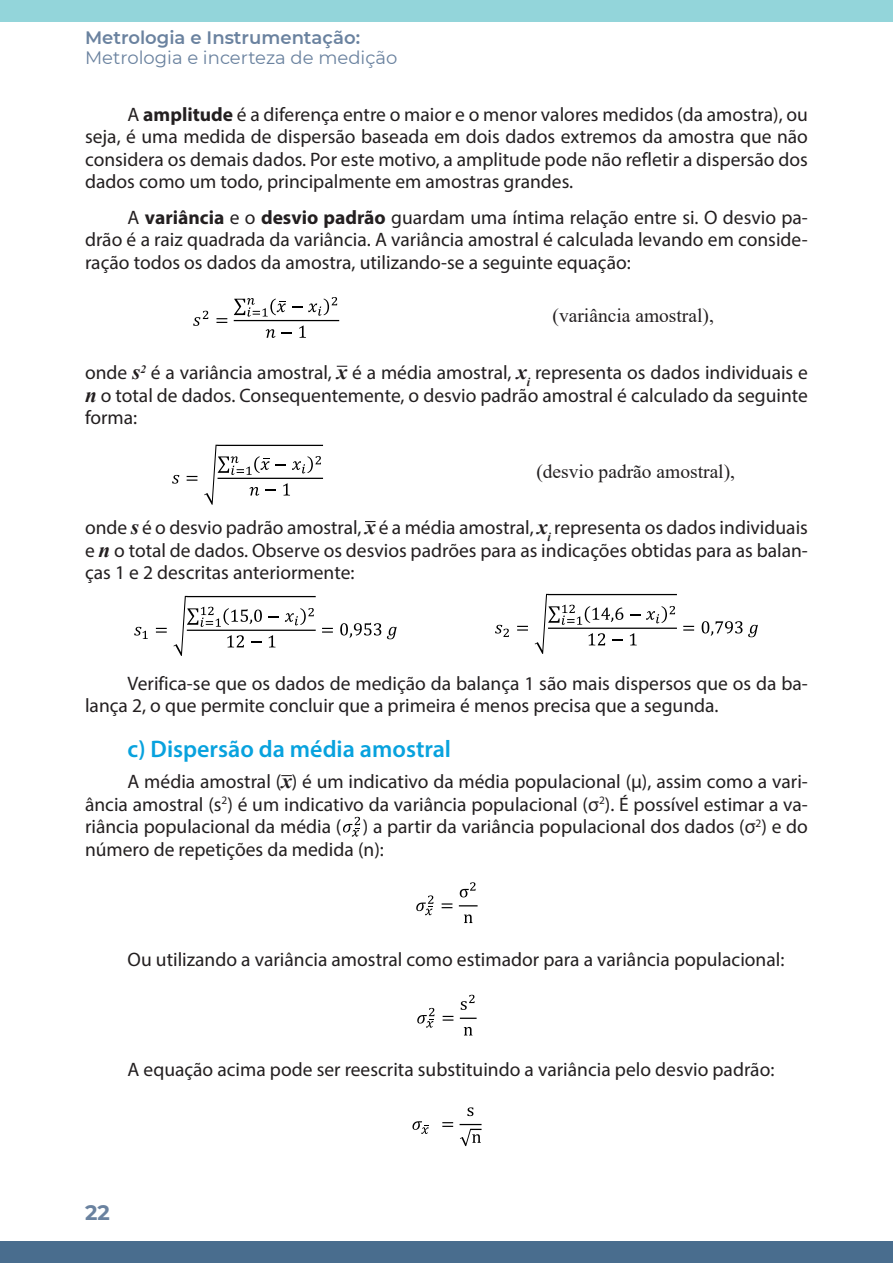
<style>
.page{position:relative;width:893px;height:1263px;background:#fff}
.page>*{position:absolute;margin:0;border:0;box-sizing:border-box;transform-origin:0 0}
.t1{font:600 24px "Myriad Pro";color:#08a2de}
.t2{font:700 21px "Montserrat";color:#6a829f}
.Corpo_de_texto{font:19.5px/22.5px "Myriad Pro";color:#231f20;text-align:justify}
.Formula{font:19.5px "Times New Roman";color:#231f20}
.t3{font:18px "Montserrat";color:#6a829f}
.t4{font:600 18px "Montserrat";color:#6a829f}
.s1{font-weight:700}
.s2{font-family:"Times New Roman";font-weight:700;font-style:italic;font-size:21px}
</style>
<div class="page">
<div style="left:0;top:1242px;width:893px;height:21px;background:#496d8e"></div>
<div style="left:0;top:0;width:893px;height:21px;background:#93d5da"></div>
<svg style="left:193px;top:311px;width:15px;height:15px"></svg>
<svg style="left:216px;top:318px;width:11px;height:5px"></svg>
<svg style="left:234px;top:297px;width:105px;height:41px"></svg>
<svg style="left:172px;top:475px;width:7px;height:9px"></svg>
<svg style="left:187px;top:476px;width:10px;height:5px"></svg>
<svg style="left:204px;top:445px;width:119px;height:60px"></svg>
<svg style="left:134px;top:627px;width:14px;height:12px"></svg>
<svg style="left:156px;top:628px;width:11px;height:5px"></svg>
<svg style="left:173px;top:596px;width:143px;height:60px"></svg>
<svg style="left:322px;top:628px;width:11px;height:5px"></svg>
<svg style="left:340px;top:623px;width:41px;height:15px"></svg>
<svg style="left:387px;top:627px;width:10px;height:12px"></svg>
<svg style="left:495px;top:625px;width:14px;height:12px"></svg>
<svg style="left:517px;top:626px;width:11px;height:5px"></svg>
<svg style="left:535px;top:594px;width:142px;height:60px"></svg>
<svg style="left:683px;top:626px;width:11px;height:5px"></svg>
<svg style="left:702px;top:621px;width:40px;height:15px"></svg>
<svg style="left:748px;top:625px;width:10px;height:12px"></svg>
<svg style="left:343px;top:817px;width:17px;height:19px"></svg>
<svg style="left:416px;top:895px;width:17px;height:20px"></svg>
<svg style="left:442px;top:903px;width:10px;height:5px"></svg>
<svg style="left:460px;top:882px;width:16px;height:15px"></svg>
<svg style="left:464px;top:914px;width:9px;height:9px"></svg>
<svg style="left:459px;top:905px;width:19px;height:1px"></svg>
<svg style="left:417px;top:1008px;width:17px;height:20px"></svg>
<svg style="left:443px;top:1016px;width:10px;height:5px"></svg>
<svg style="left:461px;top:995px;width:14px;height:15px"></svg>
<svg style="left:464px;top:1027px;width:8px;height:8px"></svg>
<svg style="left:460px;top:1018px;width:17px;height:1px"></svg>
<svg style="left:412px;top:1121px;width:17px;height:13px"></svg>
<svg style="left:442px;top:1122px;width:11px;height:5px"></svg>
<svg style="left:467px;top:1107px;width:6px;height:9px"></svg>
<svg style="left:460px;top:1124px;width:22px;height:22px"></svg>
<p class="t4" style="left:85px;top:25px;width:277px">Metrologia e Instrumentação:</p>
<p class="t3" style="left:85px;top:45px;width:314px">Metrologia e incerteza de medição</p>
<p class="Corpo_de_texto" style="left:85px;top:103px;width:724px;text-indent:43px">A <span class="s1">amplitude</span> é a diferença entre o maior e o menor valores medidos (da amostra), ou seja, é uma medida de dispersão baseada em dois dados extremos da amostra que não considera os demais dados. Por este motivo, a amplitude pode não refletir a dispersão dos dados como um todo, principalmente em amostras grandes.</p>
<p class="Corpo_de_texto" style="left:85px;top:206px;width:724px;text-indent:43px">A <span class="s1">variância</span> e o <span class="s1">desvio padrão</span> guardam uma íntima relação entre si. O desvio pa&shy;drão é a raiz quadrada da variância. A variância amostral é calculada levando em conside&shy;ração todos os dados da amostra, utilizando-se a seguinte equação:</p>
<p class="Formula" style="left:552px;top:302px;width:163px">(variância amostral),</p>
<p class="Corpo_de_texto" style="left:85px;top:361px;width:724px">onde <span class="s2">s</span><sup>2</sup> é a variância amostral, <span class="s2">x</span> é a média amostral, <span class="s2">x</span><sub>i</sub> representa os dados individuais e <span class="s2">n</span> o total de dados. Consequentemente, o desvio padrão amostral é calculado da seguinte forma:</p>
<p class="Formula" style="left:536px;top:457px;width:200px">(desvio padrão amostral),</p>
<p class="Corpo_de_texto" style="left:85px;top:516px;width:724px">onde <span class="s2">s</span> é o desvio padrão amostral, <span class="s2">x</span> é a média amostral, <span class="s2">x</span><sub>i</sub> representa os dados individuais e <span class="s2">n</span> o total de dados. Observe os desvios padrões para as indicações obtidas para as balan&shy;ças 1 e 2 descritas anteriormente:</p>
<p class="Corpo_de_texto" style="left:85px;top:671px;width:724px;text-indent:43px">Verifica-se que os dados de medição da balança 1 são mais dispersos que os da ba&shy;lança 2, o que permite concluir que a primeira é menos precisa que a segunda.</p>
<p class="t1" style="left:128px;top:734px;width:325px">c) Dispersão da média amostral</p>
<p class="Corpo_de_texto" style="left:85px;top:770px;width:724px;text-indent:43px">A média amostral (<span class="s2">x</span>) é um indicativo da média populacional (µ), assim como a vari&shy;ância amostral (s<sup>2</sup>) é um indicativo da variância populacional (σ<sup>2</sup>). É possível estimar a va&shy;riância populacional da média ( ) a partir da variância populacional dos dados (σ<sup>2</sup>) e do número de repetições da medida (n):</p>
<p class="Corpo_de_texto" style="left:128px;top:948px;width:658px">Ou utilizando a variância amostral como estimador para a variância populacional:</p>
<p class="Corpo_de_texto" style="left:128px;top:1058px;width:648px">A equação acima pode ser reescrita substituindo a variância pelo desvio padrão:</p>
<p class="t2" style="left:85px;top:1197px;width:26px">22</p>
</div>
